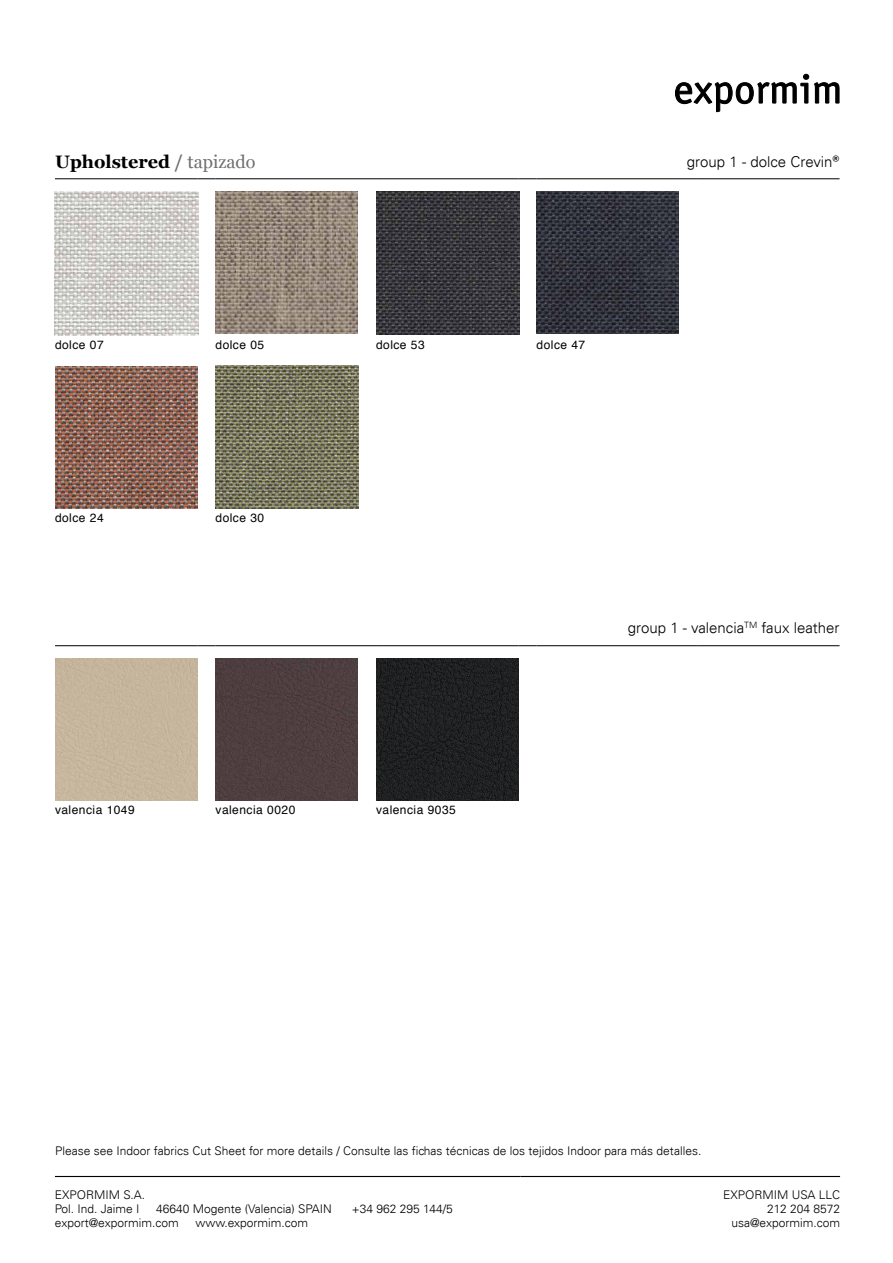
<style>
.page{position:relative;width:893px;height:1263px;background:#fff}
.page>*{position:absolute;margin:0;border:0;box-sizing:border-box;transform-origin:0 0}
.t1{font:700 18px "Georgia";color:#000}
.t2{font:300 15px "Univers LT";color:#000}
.t3{font:300 12px/14.4px "Univers LT";color:#000}
.t4{font:12px "Helvetica";letter-spacing:.04em;color:#000}
.s1{color:#706f6f}
.s2{font-weight:400;color:#706f6f}
.s3{font-family:"Neutral Std";font-weight:500}
</style>
<div class="page">
<svg style="left:675px;top:74px;width:164px;height:38px"></svg>
<hr style="left:55px;top:178px;width:142px;height:1px;background:#000">
<svg style="left:197px;top:178px;width:19px;height:1px"></svg>
<hr style="left:216px;top:178px;width:142px;height:1px;background:#000">
<svg style="left:358px;top:178px;width:18px;height:1px"></svg>
<hr style="left:376px;top:178px;width:142px;height:1px;background:#000">
<svg style="left:518px;top:178px;width:19px;height:1px"></svg>
<hr style="left:537px;top:178px;width:142px;height:1px;background:#000">
<svg style="left:679px;top:178px;width:18px;height:1px"></svg>
<hr style="left:697px;top:178px;width:142px;height:1px;background:#000">
<img style="left:55px;top:191px;width:144px;height:144px">
<img style="left:216px;top:192px;width:142px;height:142px">
<img style="left:376px;top:192px;width:143px;height:143px">
<img style="left:537px;top:192px;width:142px;height:142px">
<img style="left:55px;top:366px;width:142px;height:142px">
<img style="left:216px;top:365px;width:143px;height:144px">
<hr style="left:55px;top:645px;width:142px;height:1px;background:#000">
<svg style="left:197px;top:645px;width:19px;height:1px"></svg>
<hr style="left:216px;top:645px;width:142px;height:1px;background:#000">
<svg style="left:358px;top:645px;width:18px;height:1px"></svg>
<hr style="left:376px;top:645px;width:142px;height:1px;background:#000">
<svg style="left:518px;top:645px;width:19px;height:1px"></svg>
<hr style="left:537px;top:645px;width:142px;height:1px;background:#000">
<svg style="left:679px;top:645px;width:18px;height:1px"></svg>
<hr style="left:697px;top:645px;width:142px;height:1px;background:#000">
<div style="left:55px;top:658px;width:142px;height:142px;background:#c6b69d"></div>
<div style="left:216px;top:658px;width:142px;height:142px;background:#4e3e3f"></div>
<img style="left:376px;top:658px;width:142px;height:142px">
<hr style="left:55px;top:1176px;width:466px;height:1px;background:#000">
<hr style="left:521px;top:1176px;width:319px;height:1px;background:#000">
<h1 class="t1" style="left:55px;top:148px;width:202px">Upholstered <span class="s1">/</span> <span class="s2">tapizado</span></h1>
<p class="t2" style="left:687px;top:152px;width:154px">group 1 - dolce Crevin<span class="s3">®</span></p>
<p class="t4" style="left:55px;top:335px;width:50px">dolce 07</p>
<p class="t4" style="left:216px;top:335px;width:50px">dolce 05</p>
<p class="t4" style="left:376px;top:335px;width:50px">dolce 53</p>
<p class="t4" style="left:537px;top:335px;width:50px">dolce 47</p>
<p class="t4" style="left:55px;top:509px;width:50px">dolce 24</p>
<p class="t4" style="left:216px;top:509px;width:50px">dolce 30</p>
<p class="t4" style="left:55px;top:801px;width:81px">valencia 1049</p>
<p class="t4" style="left:216px;top:801px;width:81px">valencia 0020</p>
<p class="t4" style="left:376px;top:801px;width:81px">valencia 9035</p>
<p class="t2" style="left:628px;top:619px;width:213px">group 1 - valencia<sup>TM</sup> faux leather</p>
<p class="t3" style="left:55px;top:1143px;width:648px">Please see Indoor fabrics Cut Sheet for more details / Consulte las fichas técnicas de los tejidos Indoor para más detalles.</p>
<p class="t3" style="left:55px;top:1187px;width:92px">EXPORMIM S.A.<br>Pol. Ind. Jaime I</p>
<p class="t3" style="left:156px;top:1201px;width:177px">46640 Mogente (Valencia) SPAIN</p>
<p class="t3" style="left:352px;top:1201px;width:102px">+34 962 295 144/5</p>
<p class="t3" style="left:55px;top:1216px;width:125px">export@expormim.com</p>
<p class="t3" style="left:195px;top:1216px;width:114px">www.expormim.com</p>
<p class="t3" style="left:723px;top:1187px;width:119px;text-align:right">EXPORMIM USA LLC<br>212 204 8572 usa@expormim.com</p>
</div>
